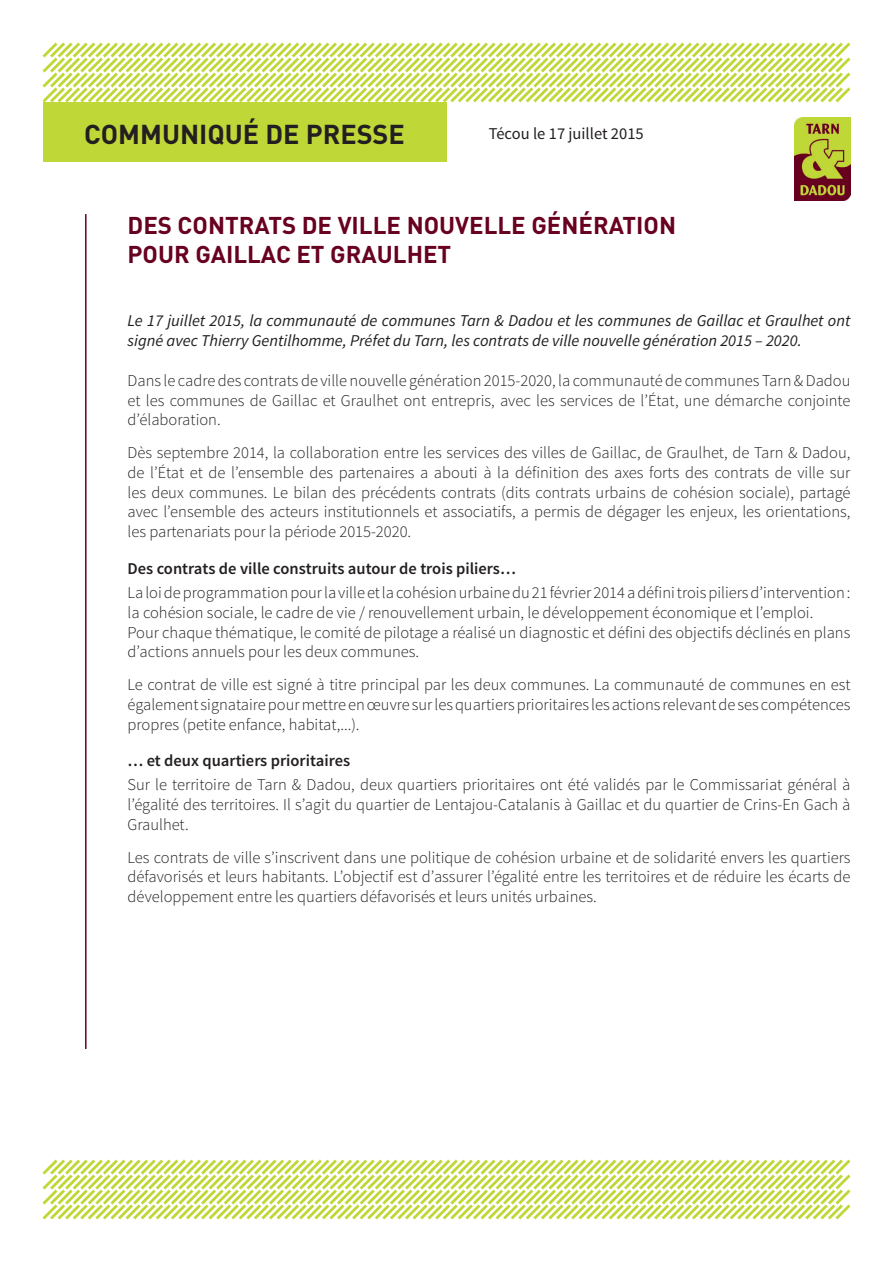
<style>
.page{position:relative;width:893px;height:1263px;background:#fff}
.page>*{position:absolute;margin:0;border:0;box-sizing:border-box;transform-origin:0 0}
.t1{font:700 27px "DIN";color:#231f20}
.t2{font:700 24px/28.8px "DIN";color:#68001f}
.t3{font:300 16.5px/19.8px "Source Sans Pro";color:#231f20;text-align:justify}
.t4{font:italic 16.5px/19.8px "Source Sans Pro";color:#231f20}
.t5{font:600 16.5px "Source Sans Pro";color:#231f20}
.t6{font:16.5px "Source Sans Pro";color:#231f20}
</style>
<div class="page">
<svg style="left:42px;top:1159px;width:809px;height:61px"></svg>
<svg style="left:42px;top:42px;width:809px;height:63px"></svg>
<div style="left:43px;top:102px;width:403px;height:60px;background:#c0d738"></div>
<hr style="left:85px;top:214px;width:2px;height:835px;background:#68001f">
<img style="left:794px;top:117px;width:56px;height:84px">
<h1 class="t1" style="left:84px;top:116px;width:322px">COMMUNIQUÉ DE PRESSE</h1>
<p class="t6" style="left:489px;top:123px;width:156px">Técou le 17 juillet 2015</p>
<h2 class="t2" style="left:128px;top:210px;width:550px">DES CONTRATS DE VILLE NOUVELLE GÉNÉRATION<br>POUR GAILLAC ET GRAULHET</h2>
<p class="t4" style="left:128px;top:311px;width:724px">Le 17 juillet 2015, la communauté de communes Tarn &amp; Dadou et les communes de Gaillac et Graulhet ont signé avec Thierry Gentilhomme, Préfet du Tarn, les contrats de ville nouvelle génération 2015 – 2020.</p>
<p class="t3" style="left:128px;top:370px;width:724px">Dans le cadre des contrats de ville nouvelle génération 2015-2020, la communauté de communes Tarn &amp; Dadou et les communes de Gaillac et Graulhet ont entrepris, avec les services de l’État, une démarche conjointe d’élaboration.</p>
<p class="t3" style="left:128px;top:443px;width:724px">Dès septembre 2014, la collaboration entre les services des villes de Gaillac, de Graulhet, de Tarn &amp; Dadou, de l’État et de l’ensemble des partenaires a abouti à la définition des axes forts des contrats de ville sur les deux communes. Le bilan des précédents contrats (dits contrats urbains de cohésion sociale), partagé avec l’ensemble des acteurs institutionnels et associatifs, a permis de dégager les enjeux, les orientations, les partenariats pour la période 2015-2020.</p>
<p class="t5" style="left:128px;top:558px;width:390px">Des contrats de ville construits autour de trois piliers…</p>
<p class="t3" style="left:128px;top:583px;width:724px;text-align:left">La loi de programmation pour la ville et la cohésion urbaine du 21 février 2014 a défini trois piliers d’intervention: la cohésion sociale, le cadre de vie / renouvellement urbain, le développement économique et l’emploi.<br>Pour chaque thématique, le comité de pilotage a réalisé un diagnostic et défini des objectifs déclinés en plans d’actions annuels pour les deux communes.</p>
<p class="t3" style="left:128px;top:675px;width:724px">Le contrat de ville est signé à titre principal par les deux communes. La communauté de communes en est également signataire pour mettre en œuvre sur les quartiers prioritaires les actions relevant de ses compétences propres (petite enfance, habitat,...).</p>
<p class="t5" style="left:128px;top:750px;width:224px">… et deux quartiers prioritaires</p>
<p class="t3" style="left:128px;top:775px;width:724px">Sur le territoire de Tarn &amp; Dadou, deux quartiers prioritaires ont été validés par le Commissariat général à l’égalité des territoires. Il s’agit du quartier de Lentajou-Catalanis à Gaillac et du quartier de Crins-En Gach à Graulhet.</p>
<p class="t3" style="left:128px;top:847px;width:724px">Les contrats de ville s’inscrivent dans une politique de cohésion urbaine et de solidarité envers les quartiers défavorisés et leurs habitants. L’objectif est d’assurer l’égalité entre les territoires et de réduire les écarts de développement entre les quartiers défavorisés et leurs unités urbaines.</p>
</div>
